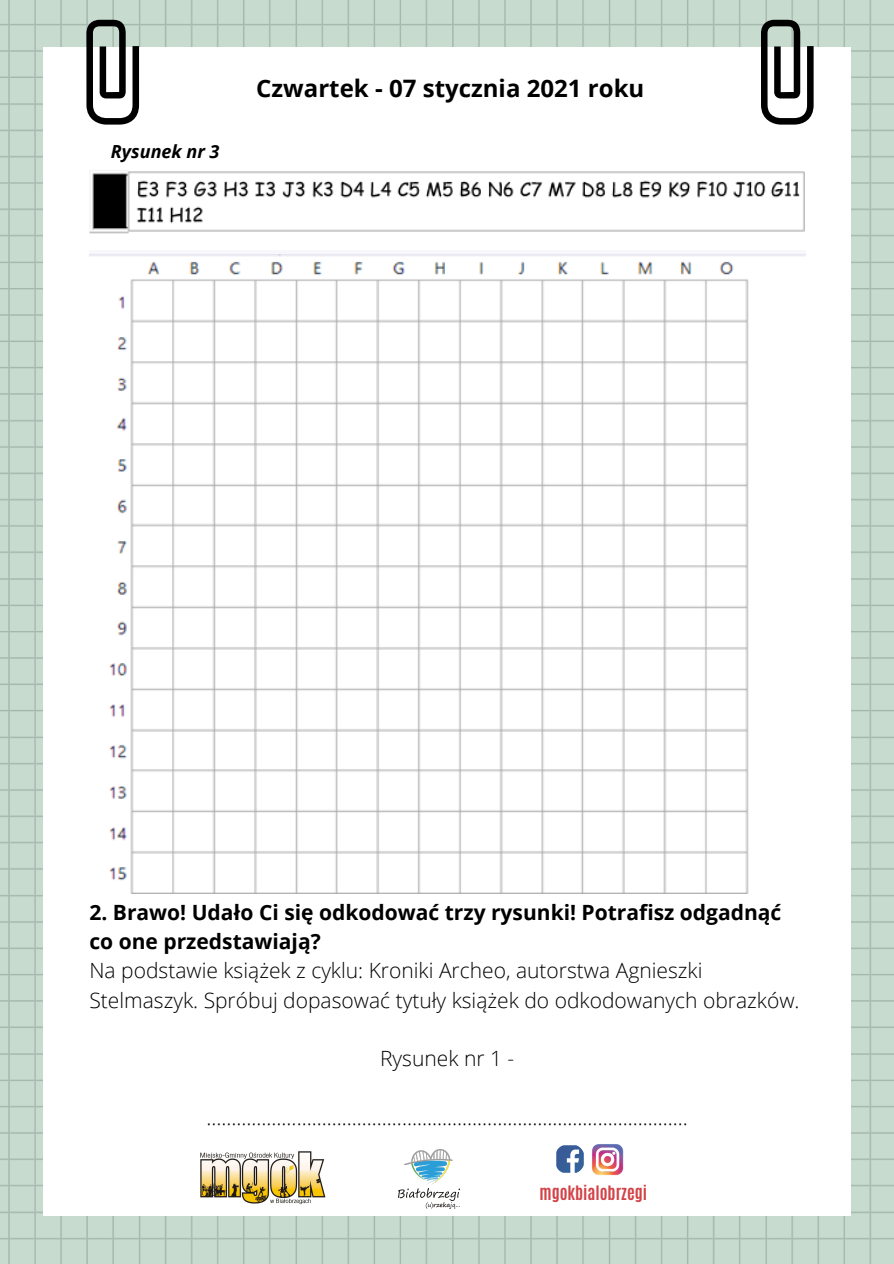
<style>
.page{position:relative;width:894px;height:1264px;background:#fff}
.page>*{position:absolute;margin:0;border:0;box-sizing:border-box;transform-origin:0 0}
.t1{font:700 24px "Open Sans";color:#000}
.t2{font:300 21px/29.2px "Open Sans";color:#000}
.t3{font:700 21px/29.2px "Open Sans";color:#000}
.t4{font:italic 700 18px "Open Sans";color:#000}
.t5{font:700 16.5px "Antonio";color:#d24348}
</style>
<div class="page">
<img style="left:0;top:0;width:893px;height:1263px">
<div style="left:44px;top:47px;width:806px;height:1168px;background:#fff"></div>
<svg style="left:38px;top:4px;width:142px;height:142px"></svg>
<svg style="left:712px;top:4px;width:142px;height:142px"></svg>
<img style="left:398px;top:1149px;width:61px;height:59px">
<img style="left:554px;top:1143px;width:31px;height:31px;border-radius:50%">
<img style="left:592px;top:1144px;width:32px;height:32px">
<img style="left:200px;top:1151px;width:126px;height:54px">
<img style="left:89px;top:254px;width:715px;height:639px">
<img style="left:89px;top:171px;width:715px;height:63px">
<p class="t4" style="left:111px;top:139px;width:110px">Rysunek nr 3</p>
<p class="t1" style="left:256px;top:71px;width:389px">Czwartek - 07 stycznia 2021 roku</p>
<p class="t3" style="left:89px;top:896px;width:693px">2. Brawo! Udało Ci się odkodować trzy rysunki! Potrafisz odgadnąć co one przedstawiają?</p>
<p class="t2" style="left:89px;top:955px;width:711px">Na podstawie książek z cyklu: Kroniki Archeo, autorstwa Agnieszki<br>Stelmaszyk. Spróbuj dopasować tytuły książek do odkodowanych obrazków.</p>
<p class="t2" style="left:380px;top:1043px;width:136px">Rysunek nr 1 -</p>
<p class="t2" style="left:206px;top:1101px;width:483px">……………………………………………………………………………………</p>
<p class="t5" style="left:539px;top:1180px;width:109px">mgokbialobrzegi</p>
</div>
